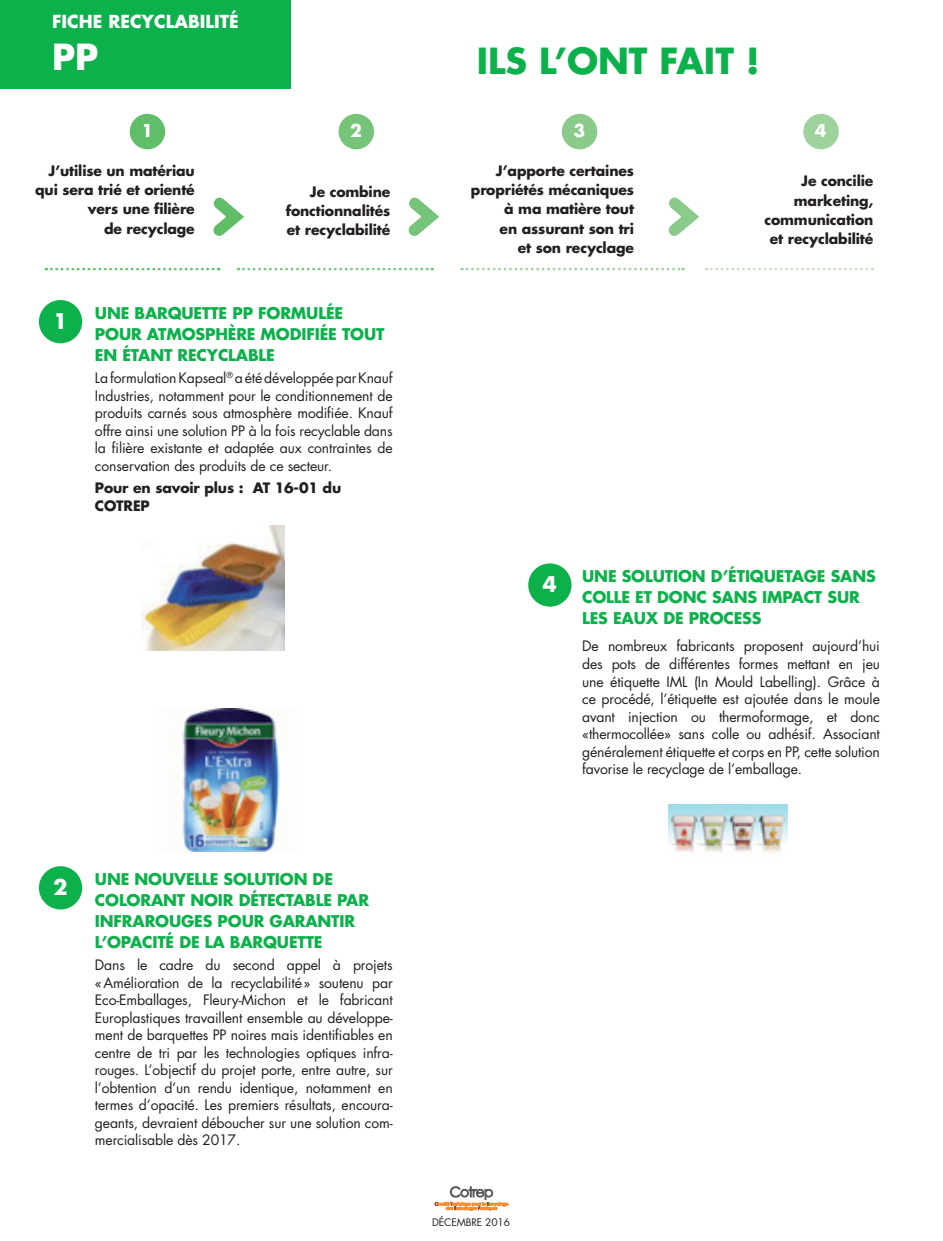
<style>
.page{position:relative;width:943px;height:1241px;background:#fff}
.page>*{position:absolute;margin:0;border:0;box-sizing:border-box;transform-origin:0 0}
.t1{font:700 35px "Futura";color:#0cb14b}
.t2{font:700 35px "Futura";color:#fff}
.t3{font:700 21px "Futura";color:#fff}
.t4{font:700 17.5px "Futura";color:#fff}
.t5{font:700 17.15px "Futura";color:#fff}
.t6{font:700 15.75px/21px "Futura";letter-spacing:-.01em;color:#0cb14b}
.t7{font:14px/17.5px "Futura";letter-spacing:-.01em;color:#231f20;text-align:justify}
.t8{font:700 14px/19.2px "Futura";letter-spacing:-.01em;color:#231f20;text-align:right}
.t9{font:10.15px "Futura";letter-spacing:-.01em;color:#231f20}
</style>
<div class="page">
<div style="left:528px;top:563px;width:43px;height:43px;background:#0cb14b;border-radius:50%"></div>
<div style="left:39px;top:866px;width:43px;height:43px;background:#0cb14b;border-radius:50%"></div>
<img style="left:142px;top:525px;width:143px;height:125px">
<div style="left:39px;top:300px;width:43px;height:43px;background:#0cb14b;border-radius:50%"></div>
<img style="left:181px;top:708px;width:99px;height:143px">
<img style="left:668px;top:804px;width:119px;height:49px">
<div style="left:0;top:0;width:291px;height:89px;background:#0cb14b"></div>
<svg style="left:46px;top:268px;width:173px;height:2px"></svg>
<svg style="left:238px;top:268px;width:194px;height:2px"></svg>
<svg style="left:461px;top:268px;width:222px;height:2px"></svg>
<svg style="left:706px;top:268px;width:167px;height:2px"></svg>
<div style="left:130px;top:114px;width:35px;height:35px;background:#60bd68;border-radius:50%"></div>
<div style="left:338px;top:114px;width:36px;height:35px;background:#76c37a;border-radius:50%"></div>
<div style="left:562px;top:114px;width:35px;height:35px;background:#8aca8b;border-radius:50%"></div>
<div style="left:803px;top:114px;width:35px;height:35px;background:#9dd29c;border-radius:50%"></div>
<svg style="left:213px;top:197px;width:31px;height:39px"></svg>
<svg style="left:408px;top:197px;width:31px;height:39px"></svg>
<svg style="left:668px;top:197px;width:31px;height:39px"></svg>
<svg style="left:435px;top:1186px;width:73px;height:24px"></svg>
<p class="t4" style="left:52px;top:13px;width:188px">FICHE RECYCLABILITÉ</p>
<h1 class="t2" style="left:52px;top:40px;width:48px">PP</h1>
<h1 class="t1" style="left:477px;top:45px;width:284px">ILS L’ONT FAIT !</h1>
<p class="t5" style="left:141px;top:123px;width:13px">1</p>
<p class="t5" style="left:350px;top:123px;width:13px">2</p>
<p class="t5" style="left:573px;top:123px;width:13px">3</p>
<p class="t5" style="left:815px;top:123px;width:13px">4</p>
<p class="t8" style="left:35px;top:162px;width:161px">J’utilise un matériau qui sera trié et orienté vers une filière<br>de recyclage</p>
<p class="t8" style="left:471px;top:162px;width:165px">J’apporte certaines propriétés mécaniques à ma matière tout<br>en assurant son tri<br>et son recyclage</p>
<p class="t8" style="left:764px;top:173px;width:110px">Je concilie marketing, communication et recyclabilité</p>
<p class="t8" style="left:286px;top:183px;width:106px;text-align:justify;text-indent:24px">Je combine fonctionnalités et recyclabilité</p>
<h2 class="t3" style="left:53px;top:311px;width:16px">1</h2>
<p class="t6" style="left:95px;top:303px;width:291px">UNE BARQUETTE PP FORMULÉE<br>POUR ATMOSPHÈRE MODIFIÉE TOUT<br>EN ÉTANT RECYCLABLE</p>
<p class="t7" style="left:95px;top:369px;width:299px">La formulation Kapseal<sup>®</sup> a été développée par Knauf Industries, notamment pour le conditionnement de produits carnés sous atmosphère modifiée. Knauf offre ainsi une solution PP à la fois recyclable dans la filière existante et adaptée aux contraintes de conservation des produits de ce secteur.</p>
<p class="t8" style="left:95px;top:480px;width:248px;line-height:17.5px;text-align:left">Pour en savoir plus : AT 16-01 du<br>COTREP</p>
<h2 class="t3" style="left:53px;top:877px;width:16px">2</h2>
<p class="t6" style="left:95px;top:869px;width:276px">UNE NOUVELLE SOLUTION DE<br>COLORANT NOIR DÉTECTABLE PAR<br>INFRAROUGES POUR GARANTIR<br>L’OPACITÉ DE LA BARQUETTE</p>
<p class="t7" style="left:95px;top:956px;width:299px">Dans le cadre du second appel à projets « Amélioration de la recyclabilité » soutenu par Eco-Emballages, Fleury-Michon et le fabricant Europlastiques travaillent ensemble au développe&shy;ment de barquettes PP noires mais identifiables en centre de tri par les technologies optiques infra&shy;rouges. L’objectif du projet porte, entre autre, sur l’obtention d’un rendu identique, notamment en termes d’opacité. Les premiers résultats, encoura&shy;geants, devraient déboucher sur une solution com&shy;mercialisable dès 2017.</p>
<h2 class="t3" style="left:542px;top:574px;width:16px">4</h2>
<p class="t6" style="left:582px;top:567px;width:295px">UNE SOLUTION D’ÉTIQUETAGE SANS<br>COLLE ET DONC SANS IMPACT SUR<br>LES EAUX DE PROCESS</p>
<p class="t7" style="left:582px;top:637px;width:299px">De nombreux fabricants proposent aujourd’hui des pots de différentes formes mettant en jeu une étiquette IML (In Mould Labelling). Grâce à ce procédé, l’étiquette est ajoutée dans le moule avant injection ou thermoformage, et donc «thermocollée» sans colle ou adhésif. Associant généralement étiquette et corps en PP, cette solution favorise le recyclage de l’emballage.</p>
<p class="t9" style="left:432px;top:1215px;width:80px">DÉCEMBRE 2016</p>
</div>
